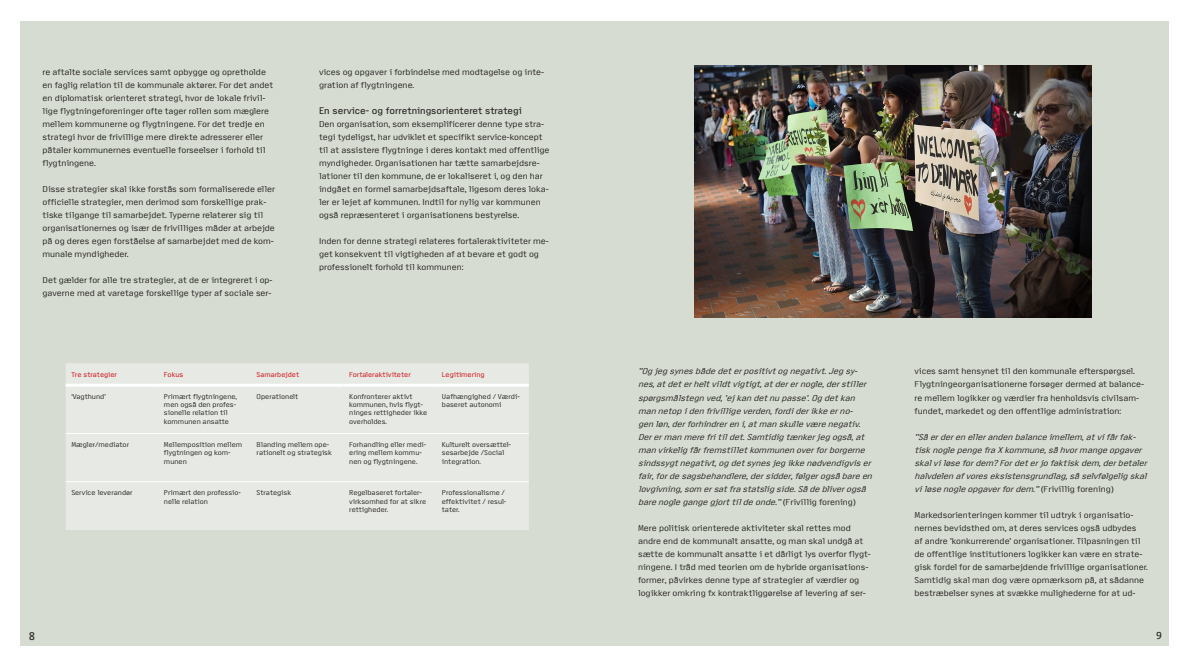
<style>
.page{position:relative;width:1191px;height:667px;background:#fff}
.page>*{position:absolute;margin:0;border:0;box-sizing:border-box;transform-origin:0 0}
.t1{font:11px "Access";color:#231f20}
.t2{font:10px "Access";color:#231f20}
.Overskrift_3{font:9.5px "Access";color:#231f20}
.Brødtekst{font:8.5px/13px "Access";color:#231f20}
.Brødtekst-2{font:italic 8.5px/13px "Access";color:#231f20}
.t3{font:7px/8.4px "Access";color:#231f20}
.t4{font:7px "Access";color:#d1232a}
.s1{font-style:normal}
</style>
<div class="page">
<div style="left:21px;top:21px;width:1148px;height:624px;background:#d6dcd1"></div>
<div style="left:66px;top:363px;width:463px;height:166px;background:#e7eae4"></div>
<hr style="left:66px;top:383px;width:92px;height:3px;background:#fff">
<hr style="left:158px;top:383px;width:93px;height:3px;background:#fff">
<hr style="left:251px;top:383px;width:92px;height:3px;background:#fff">
<hr style="left:343px;top:383px;width:93px;height:3px;background:#fff">
<hr style="left:436px;top:383px;width:93px;height:3px;background:#fff">
<hr style="left:66px;top:432px;width:92px;height:1px;background:#fff">
<hr style="left:158px;top:432px;width:93px;height:1px;background:#fff">
<hr style="left:251px;top:432px;width:92px;height:1px;background:#fff">
<hr style="left:343px;top:432px;width:93px;height:1px;background:#fff">
<hr style="left:436px;top:432px;width:93px;height:1px;background:#fff">
<hr style="left:66px;top:481px;width:92px;height:1px;background:#fff">
<hr style="left:158px;top:481px;width:93px;height:1px;background:#fff">
<hr style="left:251px;top:481px;width:92px;height:1px;background:#fff">
<hr style="left:343px;top:481px;width:93px;height:1px;background:#fff">
<hr style="left:436px;top:481px;width:93px;height:1px;background:#fff">
<img style="left:694px;top:65px;width:397px;height:252px">
<p class="Brødtekst" style="left:43px;top:66px;width:232px">re aftalte sociale services samt opbygge og opretholde en faglig relation til de kommunale aktører. For det andet en diplomatisk orienteret strategi, hvor de lokale frivil&shy;lige flygtningeforeninger ofte tager rollen som mæglere mellem kommunerne og flygtningene. For det tredje en strategi hvor de frivillige mere direkte adresserer eller påtaler kommunernes eventuelle forseelser i forhold til flygtningene.</p>
<p class="Brødtekst" style="left:43px;top:183px;width:234px">Disse strategier skal ikke forstås som formaliserede eller officielle strategier, men derimod som forskellige prak&shy;tiske tilgange til samarbejdet. Typerne relaterer sig til organisationernes og især de frivilliges måder at arbejde på og deres egen forståelse af samarbejdet med de kom&shy;munale myndigheder.</p>
<p class="Brødtekst" style="left:43px;top:274px;width:232px">Det gælder for alle tre strategier, at de er integreret i op&shy;gaverne med at varetage forskellige typer af sociale ser-</p>
<p class="Brødtekst" style="left:319px;top:66px;width:226px">vices og opgaver i forbindelse med modtagelse og inte&shy;gration af flygtningene.</p>
<p class="Overskrift_3" style="left:319px;top:106px;width:204px">En service- og forretningsorienteret strategi</p>
<p class="Brødtekst" style="left:319px;top:118px;width:232px">Den organisation, som eksemplificerer denne type stra&shy;tegi tydeligst, har udviklet et specifikt service-koncept til at assistere flygtninge i deres kontakt med offentlige myndigheder. Organisationen har tætte samarbejdsre&shy;lationer til den kommune, de er lokaliseret i, og den har indgået en formel samarbejdsaftale, ligesom deres loka&shy;ler er lejet af kommunen. Indtil for nylig var kommunen også repræsenteret i organisationens bestyrelse.</p>
<p class="Brødtekst" style="left:319px;top:235px;width:231px">Inden for denne strategi relateres fortaleraktiviteter me&shy;get konsekvent til vigtigheden af at bevare et godt og professionelt forhold til kommunen:</p>
<p class="t4" style="left:71px;top:370px;width:47px">Tre strategier</p>
<p class="t4" style="left:164px;top:370px;width:21px">Fokus</p>
<p class="t4" style="left:257px;top:370px;width:44px">Samarbejdet</p>
<p class="t4" style="left:349px;top:370px;width:63px">Fortaleraktiviteter</p>
<p class="t4" style="left:442px;top:370px;width:44px">Legitimering</p>
<p class="t3" style="left:71px;top:392px;width:36px">‘Vagthund’</p>
<p class="t3" style="left:164px;top:392px;width:75px">Primært flygtningene, men også den profes&shy;sionelle relation til kommunen ansatte</p>
<p class="t3" style="left:257px;top:392px;width:43px">Operationelt</p>
<p class="t3" style="left:349px;top:392px;width:80px">Konfronterer aktivt kommunen, hvis flygt&shy;ninges rettigheder ikke overholdes.</p>
<p class="t3" style="left:442px;top:392px;width:79px">Uafhængighed / Værdi&shy;baseret autonomi</p>
<p class="t3" style="left:71px;top:440px;width:59px">Mægler/mediator</p>
<p class="t3" style="left:164px;top:440px;width:80px">Mellemposition mellem flygtningen og kom&shy;munen</p>
<p class="t3" style="left:257px;top:440px;width:77px">Blanding mellem ope&shy;rationelt og strategisk</p>
<p class="t3" style="left:349px;top:440px;width:78px">Forhandling eller medi&shy;ering mellem kommu&shy;nen og flygtningene.</p>
<p class="t3" style="left:442px;top:440px;width:71px">Kulturelt oversættel&shy;sesarbejde /Social integration.</p>
<p class="t3" style="left:71px;top:488px;width:63px">Service leverandør</p>
<p class="t3" style="left:164px;top:488px;width:79px">Primært den professio&shy;nelle relation</p>
<p class="t3" style="left:257px;top:488px;width:36px">Strategisk</p>
<p class="t3" style="left:349px;top:488px;width:79px">Regelbaseret fortaler&shy;virksomhed for at sikre rettigheder.</p>
<p class="t3" style="left:442px;top:488px;width:65px">Professionalisme /</p>
<p class="t3" style="left:442px;top:496px;width:66px">effektivitet / resul&shy;tater.</p>
<p class="Brødtekst-2" style="left:638px;top:365px;width:238px">”Og jeg synes både deterpositivtog negativt.Jeg sy&shy;nes,atdeterheltvildtvigtigt,atderernogle,derstiller spørgsmålstegn ved,’ejkan detnu passe’.Og detkan man netop iden frivillige verden,fordiderikke erno&shy;gen løn,derforhindreren i,atman skulle være negativ.<br>Dererman mere fritildet.Samtidig tænkerjeg også,at man virkelig fårfremstilletkommunen overforborgerne sindssygtnegativt,og detsynes jeg ikke nødvendigvis er fair,forde sagsbehandlere,dersidder,følgerogså bare en lovgivning,som ersatfra statslig side.Så de bliverogså bare nogle gange gjorttilde onde.”<span class="s1">( F ri vi l l i g f o r e n i n g )</span></p>
<p class="Brødtekst" style="left:638px;top:521px;width:234px">Mere politisk orienterede aktiviteter skal rettes mod andre end de kommunalt ansatte, og man skal undgå at sætte de kommunalt ansatte i et dårligt lys overfor flygt&shy;ningene. I tråd med teorien om de hybride organisations&shy;former, påvirkes denne type af strategier af værdier og logikker omkring fx kontraktliggørelse af levering af ser-</p>
<p class="Brødtekst" style="left:914px;top:365px;width:231px">vices samt hensynet til den kommunale efterspørgsel.<br>Flygtningeorganisationerne forsøger dermed at balance&shy;re mellem logikker og værdier fra henholdsvis civilsam&shy;fundet, markedet og den offentlige administration:</p>
<p class="Brødtekst-2" style="left:914px;top:430px;width:236px">”Så erderen elleranden balance imellem,atvifårfak&shy;tisk nogle penge fra X kommune,så hvormange opgaver skalviløse fordem?Fordeterjo faktisk dem,derbetaler halvdelen afvores eksistensgrundlag,så selvfølgelig skal viløse nogle opgaverfordem.”<span class="s1">( F r i v i l l i g f o r e n i n g )</span></p>
<p class="Brødtekst" style="left:914px;top:508px;width:235px">Markedsorienteringen kommer til udtryk i organisatio&shy;nernes bevidsthed om, at deres services også udbydes<br>af andre ’konkurrerende’ organisationer. Tilpasningen til de offentlige institutioners logikker kan være en strate&shy;gisk fordel for de samarbejdende frivillige organisationer.<br>Samtidig skal man dog være opmærksom på, at sådanne bestræbelser synes at svække mulighederne for at ud-</p>
<p class="t1" style="left:29px;top:630px;width:8px">8</p>
<p class="t2" style="left:1156px;top:630px;width:7px">9</p>
</div>
